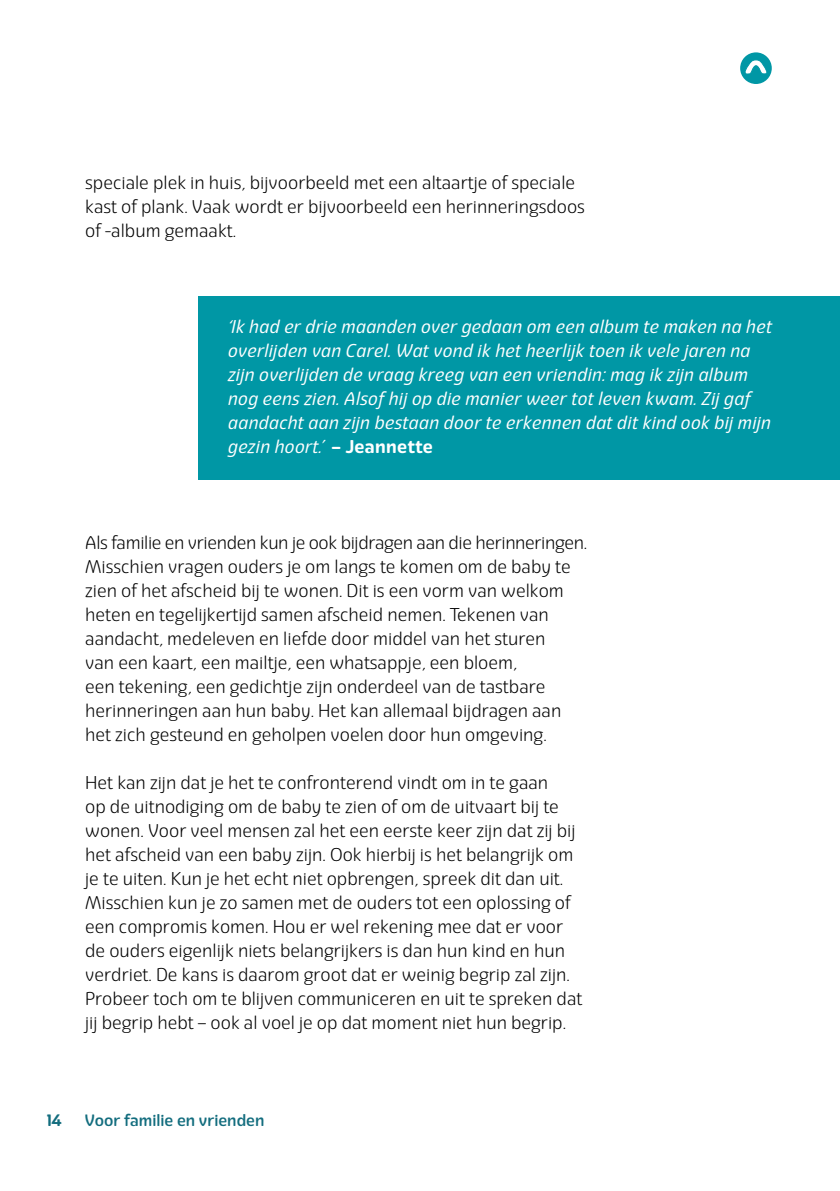
<style>
.page{position:relative;width:840px;height:1191px;background:#fff}
.page>*{position:absolute;margin:0;border:0;box-sizing:border-box;transform-origin:0 0}
.t1{font:300 18px/24px "Eigerdals";color:#000}
.t2{font:italic 18px/24px "Eigerdals";letter-spacing:.02em;color:#fff}
.t3{font:500 16px "Eigerdals";color:#136d7e}
.t4{font:700 16px "Eigerdals";color:#136d7e}
.s1{font-weight:700;font-style:normal}
</style>
<div class="page">
<div style="left:198px;top:296px;width:641px;height:183px;background:#0097a5"></div>
<div style="left:739px;top:52px;width:32px;height:32px;background:#0097a5;border-radius:50%"></div>
<svg style="left:742px;top:59px;width:25px;height:15px"></svg>
<p class="t1" style="left:85px;top:171px;width:501px">speciale plek in huis, bijvoorbeeld met een altaartje of speciale kast of plank. Vaak wordt er bijvoorbeeld een herinneringsdoos of -album gemaakt.</p>
<p class="t2" style="left:227px;top:315px;width:545px">‘Ik had er drie maanden over gedaan om een album te maken na het overlijden van Carel. Wat vond ik het heerlijk toen ik vele jaren na zijn overlijden de vraag kreeg van een vriendin: mag ik zijn album nog eens zien. Alsof hij op die manier weer tot leven kwam. Zij gaf aandacht aan zijn bestaan door te erkennen dat dit kind ook bij mijn gezin hoort.’ <span class="s1">– Jeannette</span></p>
<p class="t1" style="left:85px;top:531px;width:503px">Als familie en vrienden kun je ook bijdragen aan die herinneringen.<br>Misschien vragen ouders je om langs te komen om de baby te zien of het afscheid bij te wonen. Dit is een vorm van welkom heten en tegelijkertijd samen afscheid nemen. Tekenen van aandacht, medeleven en liefde door middel van het sturen<br>van een kaart, een mailtje, een whatsappje, een bloem,<br>een tekening, een gedichtje zijn onderdeel van de tastbare herinneringen aan hun baby. Het kan allemaal bijdragen aan het zich gesteund en geholpen voelen door hun omgeving.</p>
<p class="t1" style="left:85px;top:771px;width:498px">Het kan zijn dat je het te confronterend vindt om in te gaan<br>op de uitnodiging om de baby te zien of om de uitvaart bij te wonen. Voor veel mensen zal het een eerste keer zijn dat zij bij het afscheid van een baby zijn. Ook hierbij is het belangrijk om je te uiten. Kun je het echt niet opbrengen, spreek dit dan uit.<br>Misschien kun je zo samen met de ouders tot een oplossing of een compromis komen. Hou er wel rekening mee dat er voor de ouders eigenlijk niets belangrijkers is dan hun kind en hun verdriet. De kans is daarom groot dat er weinig begrip zal zijn.<br>Probeer toch om te blijven communiceren en uit te spreken dat jij begrip hebt – ook al voel je op dat moment niet hun begrip.</p>
<p class="t4" style="left:47px;top:1110px;width:16px">14</p>
<p class="t3" style="left:85px;top:1110px;width:181px">Voor familie en vrienden</p>
</div>
